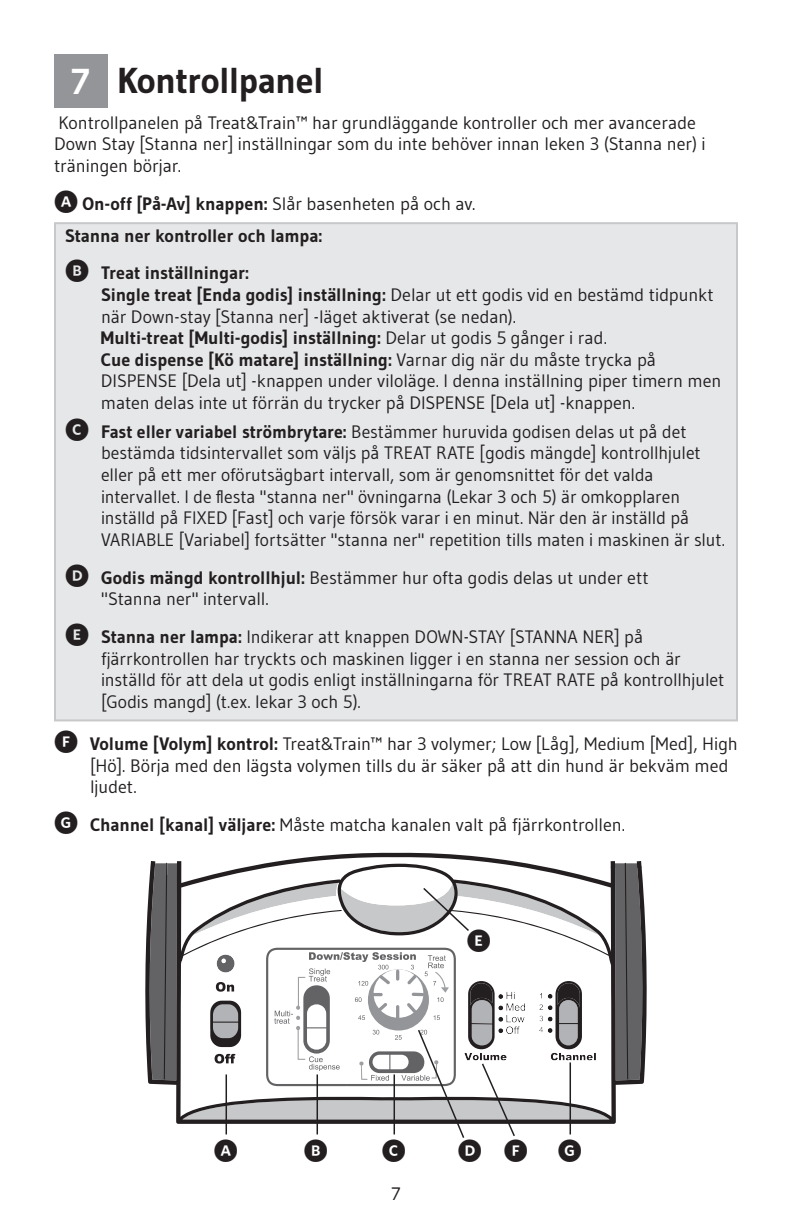
<style>
.page{position:relative;width:792px;height:1224px;background:#fff}
.page>*{position:absolute;margin:0;border:0;box-sizing:border-box;transform-origin:0 0}
.t1{font:700 36px "Gudea";letter-spacing:-.02em;color:#231f20}
.t2{font:700 36px "Gudea";color:#fff}
.t3{font:24px "Whitney Index Black Round Bd";color:#231f20}
.t4{font:18px/21.6px "Gudea";letter-spacing:-.005em;color:#231f20}
.t5{font:700 18px/37.8px "Gudea";letter-spacing:-.005em;color:#231f20}
.s1{font-family:"Whitney Index Black Round Bd";font-size:24px}
.s2{font-weight:700}
.s3{font-family:"Whitney Index Black Round Bd";font-weight:400;font-size:24px}
</style>
<div class="page">
<div style="left:55px;top:223px;width:682px;height:497px;background:#e6e7e9"></div>
<div style="left:54px;top:222px;width:684px;height:499px;border:2px solid #c7c8ca"></div>
<svg style="left:145px;top:853px;width:502px;height:271px"></svg>
<svg style="left:608px;top:859px;width:36px;height:11px"></svg>
<svg style="left:163px;top:862px;width:466px;height:218px"></svg>
<svg style="left:209px;top:1000px;width:33px;height:48px;background:#8a898b"></svg>
<svg style="left:216px;top:982px;width:18px;height:10px"></svg>
<svg style="left:215px;top:1054px;width:20px;height:10px"></svg>
<hr style="left:226px;top:1074px;width:1px;height:60px;background:#231f20">
<svg style="left:265px;top:947px;width:331px;height:191px"></svg>
<hr style="left:570px;top:1062px;width:1px;height:72px;background:#231f20">
<svg style="left:422px;top:886px;width:49px;height:47px"></svg>
<div style="left:54px;top:54px;width:54px;height:54px;background:#939598"></div>
<p class="t1" style="left:117px;top:58px;width:208px">Kontrollpanel</p>
<p class="t4" style="left:54px;top:111px;width:653px">Kontrollpanelen på Treat&amp;Train™ har grundläggande kontroller och mer avancerade<br>Down Stay [Stanna ner] inställningar som du inte behöver innan leken 3 (Stanna ner) i träningen börjar.</p>
<p class="t4" style="left:54px;top:192px;width:421px"><span class="s1">A</span> <span class="s2">On-off [På-Av] knappen:</span> Slår basenheten på och av.</p>
<p class="t5" style="left:65px;top:216px;width:259px">Stanna ner kontroller och lampa:<br><span class="s3">B</span> Treat inställningar:</p>
<p class="t4" style="left:101px;top:284px;width:622px"><span class="s2">Single treat [Enda godis] inställning:</span> Delar ut ett godis vid en bestämd tidpunkt när Down-stay [Stanna ner] -läget aktiverat (se nedan).<br><span class="s2">Multi-treat [Multi-godis] inställning:</span> Delar ut godis 5 gånger i rad.<br><span class="s2">Cue dispense [Kö matare] inställning:</span> Varnar dig när du måste trycka på DISPENSE [Dela ut] -knappen under viloläge. I denna inställning piper timern men maten delas inte ut förrän du trycker på DISPENSE [Dela ut] -knappen.</p>
<p class="t4" style="left:101px;top:420px;width:624px;text-indent:-36px"><span class="s1">c</span> <span class="s2">Fast eller variabel strömbrytare:</span> Bestämmer huruvida godisen delas ut på det bestämda tidsintervallet som väljs på TREAT RATE [godis mängde] kontrollhjulet eller på ett mer oförutsägbart intervall, som är genomsnittet för det valda intervallet. I de flesta "stanna ner" övningarna (Lekar 3 och 5) är omkopplaren inställd på FIXED [Fast] och varje försök varar i en minut. När den är inställd på VARIABLE [Variabel] fortsätter "stanna ner" repetition tills maten i maskinen är slut.</p>
<p class="t4" style="left:101px;top:566px;width:549px;text-indent:-36px"><span class="s1">D</span> <span class="s2">Godis mängd kontrollhjul:</span> Bestämmer hur ofta godis delas ut under ett "Stanna ner" intervall.</p>
<p class="t4" style="left:101px;top:626px;width:625px;text-indent:-36px"><span class="s1">E</span> <span class="s2">Stanna ner lampa:</span> Indikerar att knappen DOWN-STAY [STANNA NER] på fjärrkontrollen har tryckts och maskinen ligger i en stanna ner session och är inställd för att dela ut godis enligt inställningarna för TREAT RATE på kontrollhjulet [Godis mangd] (t.ex. lekar 3 och 5).</p>
<p class="t4" style="left:90px;top:733px;width:649px;text-indent:-36px"><span class="s1">F</span> <span class="s2">Volume [Volym] kontrol:</span> Treat&amp;Train™ har 3 volymer; Low [Låg], Medium [Med], High [Hö]. Börja med den lägsta volymen tills du är säker på att din hund är bekväm med ljudet.</p>
<p class="t4" style="left:54px;top:814px;width:571px"><span class="s1">G</span> <span class="s2">Channel [kanal] väljare:</span> Måste matcha kanalen valt på fjärrkontrollen.</p>
<p class="t2" style="left:72px;top:59px;width:20px">7</p>
<p class="t3" style="left:467px;top:930px;width:26px">E</p>
<p class="t3" style="left:214px;top:1140px;width:26px">A</p>
<p class="t3" style="left:304px;top:1140px;width:26px">B</p>
<p class="t3" style="left:382px;top:1140px;width:26px">C</p>
<p class="t3" style="left:458px;top:1140px;width:126px">DF G</p>
<p class="t4" style="left:391px;top:1183px;width:11px">7</p>
</div>
